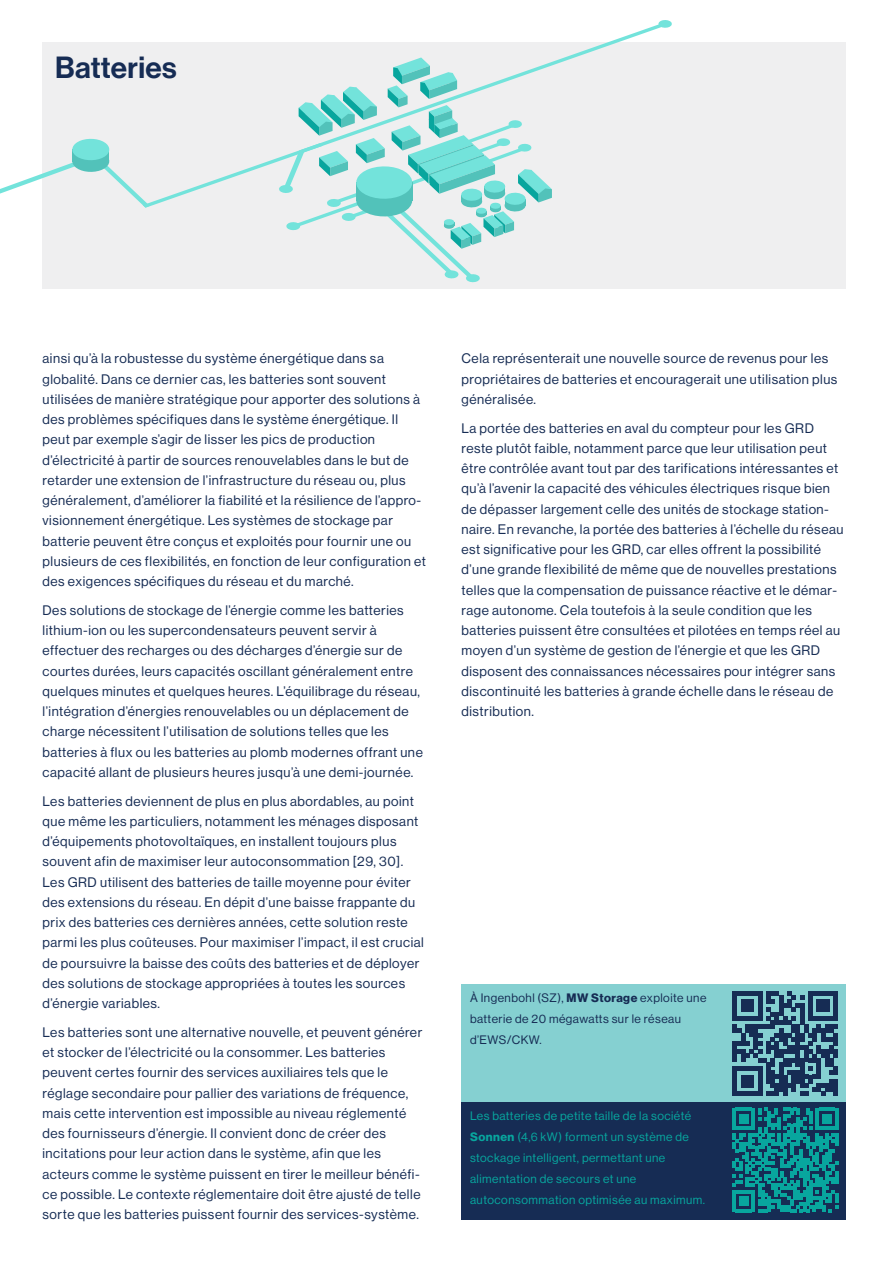
<style>
.page{position:relative;width:889px;height:1263px;background:#fff}
.page>*{position:absolute;margin:0;border:0;box-sizing:border-box;transform-origin:0 0}
.t1{font:30px "N Haas Grotesk DS Pro 65 Md";letter-spacing:.01em;color:#162c54}
.t2{font:13.5px/20.2px "N Haas Grotesk DS Pro 55 Rg";letter-spacing:.04em;color:#162c54}
.t3{font:12px/21px "N Haas Grotesk DS Pro 55 Rg";letter-spacing:.04em;color:#08a69e}
.t4{font:12px/21px "N Haas Grotesk DS Pro 55 Rg";letter-spacing:.04em;color:#162c54}
.s1{font-family:"N Haas Grotesk DS Pro 75 Bd"}
</style>
<div class="page">
<div style="left:461px;top:984px;width:385px;height:235px;background:#85d0d1"></div>
<div style="left:43px;top:42px;width:803px;height:247px;background:#efeff0"></div>
<svg style="left:733px;top:991px;width:104px;height:105px"></svg>
<svg style="left:552px;top:25px;width:107px;height:41px"></svg>
<svg style="left:657px;top:20px;width:15px;height:8px"></svg>
<svg style="left:0;top:57px;width:552px;height:226px"></svg>
<div style="left:461px;top:1102px;width:385px;height:117px;background:#162c54"></div>
<svg style="left:732px;top:1108px;width:106px;height:104px"></svg>
<h1 class="t1" style="left:55px;top:50px;width:123px">Batteries</h1>
<p class="t2" style="left:43px;top:348px;width:385px">ainsi qu’à la robustesse du système énergétique dans sa globalité. Dans ce dernier cas, les batteries sont souvent utilisées de manière stratégique pour apporter des solutions à des problèmes spécifiques dans le système énergétique. Il peut par exemple s’agir de lisser les pics de production d’électricité à partir de sources renouvelables dans le but de retarder une extension de l’infrastructure du réseau ou, plus généralement, d’améliorer la fiabilité et la résilience de l’appro&shy;visionnement énergétique. Les systèmes de stockage par batterie peuvent être conçus et exploités pour fournir une ou plusieurs de ces flexibilités, en fonction de leur configuration et des exigences spécifiques du réseau et du marché.</p>
<p class="t2" style="left:43px;top:600px;width:382px">Des solutions de stockage de l’énergie comme les batteries lithium-ion ou les supercondensateurs peuvent servir à effectuer des recharges ou des décharges d’énergie sur de courtes durées, leurs capacités oscillant généralement entre quelques minutes et quelques heures. L’équilibrage du réseau, l’intégration d’énergies renouvelables ou un déplacement de charge nécessitent l’utilisation de solutions telles que les batteries à flux ou les batteries au plomb modernes offrant une capacité allant de plusieurs heures jusqu’à une demi-journée.</p>
<p class="t2" style="left:43px;top:791px;width:383px">Les batteries deviennent de plus en plus abordables, au point que même les particuliers, notamment les ménages disposant d’équipements photovoltaïques, en installent toujours plus souvent afin de maximiser leur autoconsommation [29, 30].<br>Les GRD utilisent des batteries de taille moyenne pour éviter des extensions du réseau. En dépit d’une baisse frappante du prix des batteries ces dernières années, cette solution reste parmi les plus coûteuses. Pour maximiser l’impact, il est crucial de poursuivre la baisse des coûts des batteries et de déployer des solutions de stockage appropriées à toutes les sources d’énergie variables.</p>
<p class="t2" style="left:43px;top:1022px;width:381px">Les batteries sont une alternative nouvelle, et peuvent générer et stocker de l’électricité ou la consommer. Les batteries peuvent certes fournir des services auxiliaires tels que le réglage secondaire pour pallier des variations de fréquence, mais cette intervention est impossible au niveau réglementé des fournisseurs d’énergie. Il convient donc de créer des incitations pour leur action dans le système, afin que les acteurs comme le système puissent en tirer le meilleur bénéfi&shy;ce possible. Le contexte réglementaire doit être ajusté de telle sorte que les batteries puissent fournir des services-système.</p>
<p class="t2" style="left:461px;top:348px;width:377px">Cela représenterait une nouvelle source de revenus pour les propriétaires de batteries et encouragerait une utilisation plus généralisée.</p>
<p class="t2" style="left:461px;top:418px;width:383px">La portée des batteries en aval du compteur pour les GRD reste plutôt faible, notamment parce que leur utilisation peut être contrôlée avant tout par des tarifications intéressantes et qu’à l’avenir la capacité des véhicules électriques risque bien de dépasser largement celle des unités de stockage station&shy;naire. En revanche, la portée des batteries à l’échelle du réseau est significative pour les GRD, car elles offrent la possibilité d’une grande flexibilité de même que de nouvelles prestations telles que la compensation de puissance réactive et le démar&shy;rage autonome. Cela toutefois à la seule condition que les batteries puissent être consultées et pilotées en temps réel au moyen d’un système de gestion de l’énergie et que les GRD disposent des connaissances nécessaires pour intégrer sans discontinuité les batteries à grande échelle dans le réseau de distribution.</p>
<p class="t4" style="left:470px;top:987px;width:238px">À Ingenbohl (SZ), <span class="s1">MW Storage</span> exploite une batterie de 20 mégawatts sur le réseau d’EWS/CKW.</p>
<p class="t3" style="left:470px;top:1105px;width:237px">Les batteries de petite taille de la société <span class="s1">Sonnen</span> (4,6 kW) forment un système de stockage intelligent, permettant une alimentation de secours et une autoconsommation optimisée au maximum.</p>
</div>
